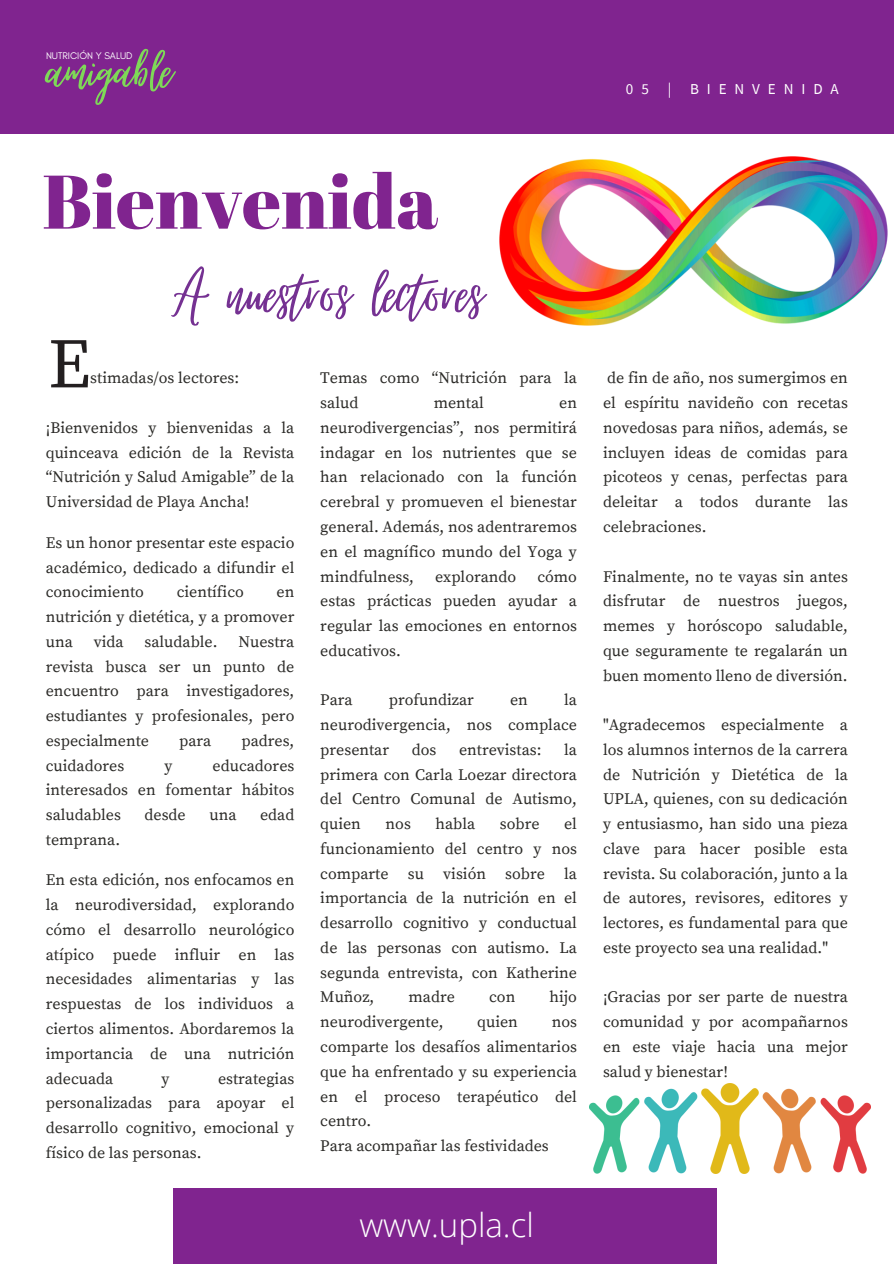
<style>
.page{position:relative;width:894px;height:1264px;background:#fff}
.page>*{position:absolute;margin:0;border:0;box-sizing:border-box;transform-origin:0 0}
.t1{font:81px "Virtual";color:#753192}
.t2{font:75.75px "Abril Fatface";color:#80248f}
.t3{font:72px "Virtual";color:#7ed957}
.t4{font:70.5px "Source Serif Pro";color:#231f20}
.t5{font:300 33px "Open Sans";color:#fff}
.t6{font:15.9px/24.8px "Source Serif Pro";color:#2b2a27;text-align:justify}
.t7{font:15.15px "Source Sans Pro";letter-spacing:.52em;color:#fff}
.t8{font:9.9px "Glacial Indifference";color:#fff}
</style>
<div class="page">
<div style="left:0;top:0;width:893px;height:133px;background:#80248f"></div>
<div style="left:173px;top:1187px;width:543px;height:76px;background:#80248f"></div>
<img style="left:499px;top:156px;width:388px;height:169px">
<img style="left:589px;top:1083px;width:281px;height:90px">
<h5 class="t3" style="left:46px;top:33px;width:128px">amigable</h5>
<h5 class="t8" style="left:46px;top:50px;width:88px">NUTRICIÓN Y SALUD</h5>
<h1 class="t7" style="left:625px;top:79px;width:214px">05 | BIENVENIDA</h1>
<h4 class="t2" style="left:42px;top:148px;width:397px">Bienvenida</h4>
<h5 class="t1" style="left:172px;top:250px;width:312px">A nuestros lectores</h5>
<h5 class="t4" style="left:48px;top:322px;width:44px">E</h5>
<h5 class="t6" style="left:90px;top:366px;width:150px">stimadas/os lectores:</h5>
<h5 class="t6" style="left:46px;top:416px;width:250px">¡Bienvenidos y bienvenidas a la quinceava edición de la Revista “Nutrición y Salud Amigable” de la Universidad de Playa Ancha!</h5>
<h5 class="t6" style="left:46px;top:530px;width:250px">Es un honor presentar este espacio académico, dedicado a difundir el conocimiento</h5>
<h5 class="t6" style="left:177px;top:580px;width:68px">científico</h5>
<h5 class="t6" style="left:46px;top:580px;width:250px;text-indent:231px">en nutrición y dietética, y a promover una</h5>
<h5 class="t6" style="left:94px;top:629px;width:31px">vida</h5>
<h5 class="t6" style="left:144px;top:629px;width:74px">saludable.</h5>
<h5 class="t6" style="left:46px;top:629px;width:250px;text-indent:192px">Nuestra revista busca ser un punto de encuentro para investigadores, estudiantes y profesionales, pero especialmente</h5>
<h5 class="t6" style="left:179px;top:728px;width:34px">para</h5>
<h5 class="t6" style="left:241px;top:728px;width:54px">padres,</h5>
<h5 class="t6" style="left:46px;top:753px;width:250px;text-indent:167px">educadores interesados en fomentar hábitos saludables</h5>
<h5 class="t6" style="left:46px;top:753px;width:80px">cuidadores</h5>
<h5 class="t6" style="left:164px;top:753px;width:10px">y</h5>
<h5 class="t6" style="left:144px;top:803px;width:43px">desde</h5>
<h5 class="t6" style="left:209px;top:803px;width:29px">una</h5>
<h5 class="t6" style="left:260px;top:803px;width:36px">edad</h5>
<h5 class="t6" style="left:46px;top:827px;width:76px">temprana.</h5>
<h5 class="t6" style="left:46px;top:868px;width:250px">En esta edición, nos enfocamos en la neurodiversidad, explorando cómo el desarrollo neurológico atípico puede influir en las necesidades alimentarias y las respuestas de los individuos a ciertos alimentos. Abordaremos la importancia de una nutrición adecuada</h5>
<h5 class="t6" style="left:46px;top:1066px;width:250px;text-indent:172px">estrategias personalizadas para apoyar el desarrollo cognitivo, emocional y físico de las personas.</h5>
<h5 class="t6" style="left:162px;top:1066px;width:10px">y</h5>
<h2 class="t6" style="left:320px;top:366px;width:258px">Temas como “Nutrición para la salud</h2>
<h2 class="t6" style="left:433px;top:391px;width:52px">mental</h2>
<h2 class="t6" style="left:320px;top:391px;width:258px;text-indent:239px">en neurodivergencias”, nos permitirá indagar en los nutrientes que se han relacionado con la función cerebral y promueven el bienestar general. Además, nos adentraremos en el magnífico mundo del Yoga y mindfulness,</h2>
<h2 class="t6" style="left:320px;top:564px;width:258px;text-indent:217px">cómo estas prácticas pueden ayudar a regular las emociones en entornos educativos.</h2>
<p class="t6" style="left:320px;top:688px;width:34px">Para</p>
<p class="t6" style="left:389px;top:688px;width:87px">profundizar</p>
<p class="t6" style="left:510px;top:688px;width:19px">en</p>
<h2 class="t6" style="left:435px;top:564px;width:83px">explorando</h2>
<p class="t6" style="left:320px;top:688px;width:258px;text-indent:244px">la neurodivergencia, nos complace presentar</p>
<p class="t6" style="left:320px;top:737px;width:258px;text-indent:244px">la primera con Carla Loezar directora del Centro Comunal de Autismo, quien</p>
<p class="t6" style="left:411px;top:737px;width:26px">dos</p>
<p class="t6" style="left:459px;top:737px;width:84px">entrevistas:</p>
<p class="t6" style="left:320px;top:812px;width:258px;text-indent:244px">el funcionamiento del centro y nos comparte su visión sobre la importancia de la nutrición en el desarrollo cognitivo y conductual de las personas con autismo. La segunda entrevista, con Katherine Muñoz,</p>
<p class="t6" style="left:385px;top:812px;width:27px">nos</p>
<p class="t6" style="left:435px;top:812px;width:41px">habla</p>
<p class="t6" style="left:499px;top:812px;width:41px">sobre</p>
<p class="t6" style="left:408px;top:985px;width:48px">madre</p>
<p class="t6" style="left:489px;top:985px;width:28px">con</p>
<p class="t6" style="left:549px;top:985px;width:29px">hijo</p>
<p class="t6" style="left:320px;top:1010px;width:125px">neurodivergente,</p>
<p class="t6" style="left:477px;top:1010px;width:42px">quien</p>
<p class="t6" style="left:320px;top:1010px;width:258px;text-align:left;text-indent:231px">nos comparte los desafíos alimentarios que ha enfrentado y su experiencia en el proceso terapéutico del centro.<br>Para acompañar las festividades</p>
<h5 class="t5" style="left:359px;top:1201px;width:176px">www.upla.cl</h5>
<p class="t6" style="left:603px;top:366px;width:246px">de fin de año, nos sumergimos en el espíritu navideño con recetas novedosas para niños, además, se incluyen ideas de comidas para picoteos y cenas, perfectas para deleitar a todos durante las celebraciones.</p>
<h1 class="t6" style="left:603px;top:564px;width:246px">Finalmente, no te vayas sin antes disfrutar de nuestros juegos, memes y horóscopo saludable, que seguramente te regalarán un buen momento lleno de diversión.</h1>
<p class="t6" style="left:603px;top:713px;width:246px">"Agradecemos especialmente a los alumnos internos de la carrera de Nutrición y Dietética de la UPLA, quienes, con su dedicación y entusiasmo, han sido una pieza clave para hacer posible esta revista. Su colaboración, junto a la de autores, revisores, editores y lectores, es fundamental para que este proyecto sea una realidad."</p>
<h5 class="t6" style="left:603px;top:985px;width:246px">¡Gracias por ser parte de nuestra comunidad y por acompañarnos en este viaje hacia una mejor salud y bienestar!</h5>
</div>
